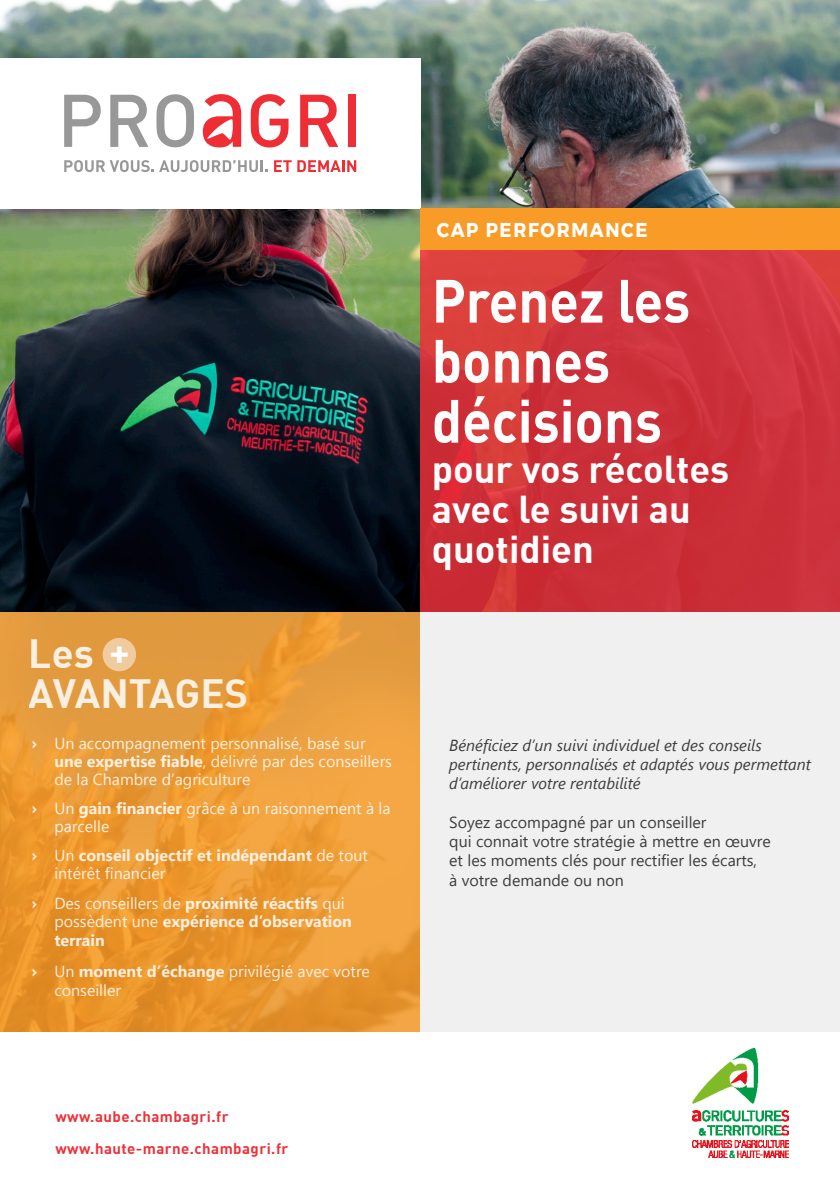
<style>
.page{position:relative;width:840px;height:1191px;background:#fff}
.page>*{position:absolute;margin:0;border:0;box-sizing:border-box;transform-origin:0 0}
.t1{font:700 60px/60px "DIN";color:#fff;scale:.9 1}
.t2{font:700 40px/40px "DIN";color:#fff}
.t3{font:700 38px/40px "DIN";color:#fff}
.t4{font:700 37.8px "DIN";color:#fff}
.t5{font:700 20px "Montserrat";letter-spacing:.09em;color:#fff;scale:.9 1}
.t6{font:16px/18px "Segoe UI";color:#fff}
.t7{font:700 16px/18.6px "Segoe UI";color:#fff}
.t8{font:16px/19.2px "Segoe UI";color:#3e3e3f}
.t9{font:italic 16px/19.2px "Segoe UI";color:#3e3e3f}
.t10{font:700 15px "DIN";letter-spacing:.03em;color:#ee3038}
.s1{font-family:"DIN";font-weight:700}
.s2{font-weight:700}
.s3{font-family:"DIN"}
.s4{font-weight:400}
</style>
<div class="page">
<img style="left:0;top:0;width:839px;height:612px">
<div style="left:420px;top:249px;width:419px;height:363px;background:linear-gradient(to bottom,#d53b40,#c92b35)"></div>
<div style="left:0;top:58px;width:420px;height:151px;background:#fff"></div>
<svg style="left:0;top:612px;width:420px;height:419px;background:#ea9a36"></svg>
<div style="left:102px;top:638px;width:34px;height:33px;background:#efcb9e;border-radius:50%"></div>
<div style="left:420px;top:612px;width:419px;height:419px;background:#f0f0f0"></div>
<div style="left:420px;top:209px;width:419px;height:41px;background:#f89c27"></div>
<img style="left:692px;top:1048px;width:96px;height:109px">
<svg style="left:250px;top:94px;width:38px;height:53px"></svg>
<svg style="left:64px;top:160px;width:203px;height:12px"></svg>
<svg style="left:274px;top:160px;width:17px;height:12px"></svg>
<svg style="left:297px;top:160px;width:59px;height:12px"></svg>
<svg style="left:64px;top:95px;width:37px;height:52px"></svg>
<svg style="left:110px;top:95px;width:38px;height:52px"></svg>
<svg style="left:156px;top:94px;width:38px;height:53px"></svg>
<svg style="left:300px;top:95px;width:38px;height:52px"></svg>
<div style="left:348px;top:95px;width:8px;height:52px;background:#ee2d35"></div>
<svg style="left:203px;top:94px;width:38px;height:53px"></svg>
<h2 class="t2" style="left:29px;top:632px;width:221px">Les<br>AVANTAGES</h2>
<h3 class="t4" style="left:109px;top:626px;width:22px">+</h3>
<p class="t6" style="left:54px;top:732px;width:339px;text-indent:-23px"><span class="s1">&gt;</span> Un accompagnement personnalisé, basé sur <span class="s2">une expertise fiable</span>, délivré par des conseillers de la Chambre d’agriculture</p>
<p class="t6" style="left:54px;top:798px;width:337px;text-indent:-23px"><span class="s1">&gt;</span> Un <span class="s2">gain financier</span> grâce à un raisonnement à la parcelle</p>
<p class="t7" style="left:54px;top:845px;width:315px;line-height:18px;text-indent:-23px"><span class="s3">&gt;</span> <span class="s4">Un</span> conseil objectif et indépendant <span class="s4">de tout intérêt financier</span></p>
<p class="t7" style="left:54px;top:892px;width:299px;text-indent:-23px"><span class="s3">&gt;</span> <span class="s4">Des conseillers de</span> proximité réactifs <span class="s4">qui possèdent une</span> expérience d’observation terrain</p>
<p class="t6" style="left:54px;top:959px;width:317px;line-height:19.2px;text-indent:-23px"><span class="s1">&gt;</span> Un <span class="s2">moment d’échange</span> privilégié avec votre conseiller</p>
<p class="t5" style="left:436px;top:214px;width:235px">CAP PERFORMANCE</p>
<h1 class="t1" style="left:431px;top:268px;width:288px">Prenez les bonnes décisions</h1>
<h3 class="t3" style="left:431px;top:447px;width:299px">pour vos récoltes avec le suivi au quotidien</h3>
<p class="t9" style="left:449px;top:733px;width:363px">Bénéficiez d’un suivi individuel et des conseils pertinents, personnalisés et adaptés vous permettant d’améliorer votre rentabilité</p>
<p class="t8" style="left:449px;top:811px;width:323px">Soyez accompagné par un conseiller<br>qui connait votre stratégie à mettre en œuvre et les moments clés pour rectifier les écarts,<br>à votre demande ou non</p>
<p class="t10" style="left:55px;top:1106px;width:175px">www.aube.chambagri.fr</p>
<p class="t10" style="left:55px;top:1138px;width:234px">www.haute-marne.chambagri.fr</p>
</div>
